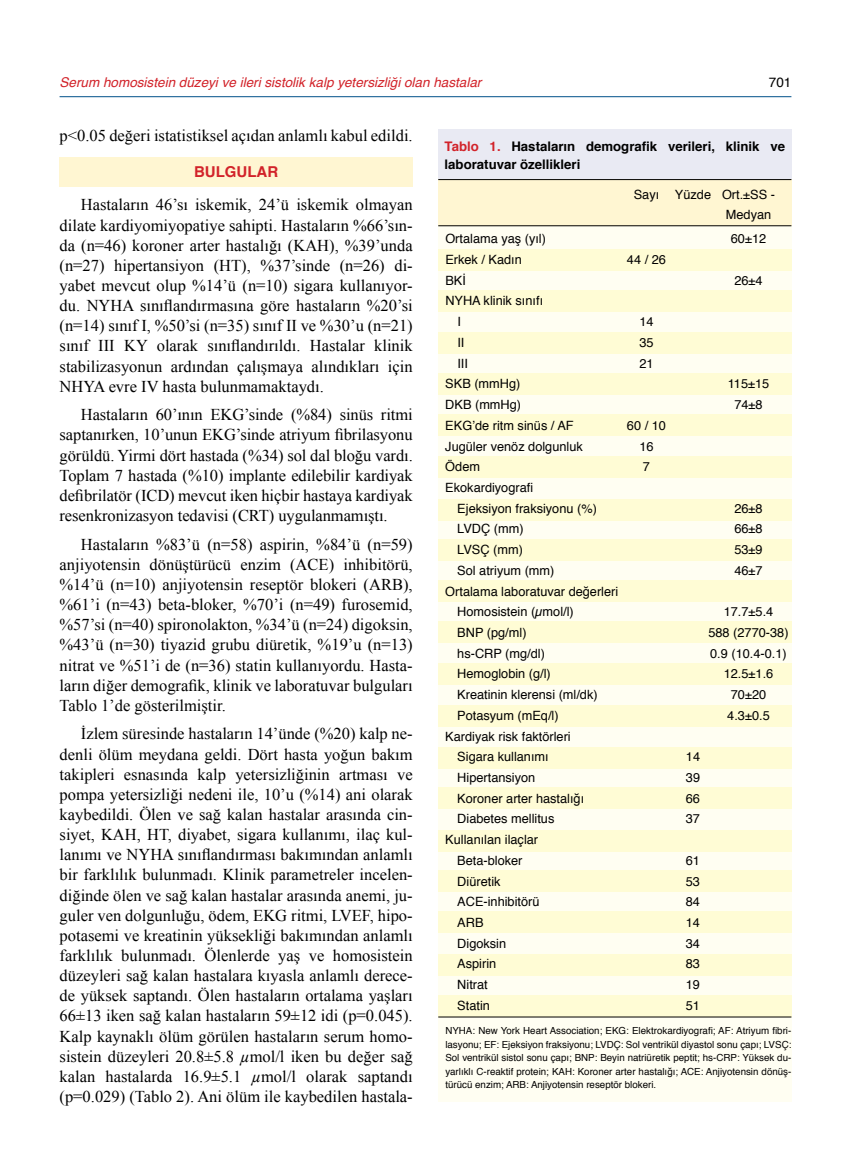
<style>
.page{position:relative;width:851px;height:1170px;background:#fff}
.page>*{position:absolute;margin:0;border:0;box-sizing:border-box;transform-origin:0 0}
.t1{font:16.5px/20.1px "Times New Roman";color:#000;text-align:justify}
.t2{font:700 15px "Helvetica";color:#d2232a}
.t3{font:italic 13.5px "Helvetica";color:#d2232a}
.t4{font:13.5px "Helvetica";color:#000}
.t5{font:700 13.2px/18.8px "Helvetica";color:#000}
.t6{font:12.75px/20.7px "Helvetica";color:#000}
.t7{font:9.75px/13.5px "Helvetica";color:#000;text-align:justify}
.s1{font-style:italic}
.s2{color:#d2232a}
</style>
<div class="page">
<div style="left:60px;top:157px;width:352px;height:30px;background:#fff6d2"></div>
<hr style="left:60px;top:96px;width:731px;height:1px;background:#00508a">
<div style="left:438px;top:206px;width:353px;height:895px;background:#fffef2"></div>
<div style="left:438px;top:179px;width:353px;height:46px;background:#fff6d2"></div>
<div style="left:438px;top:249px;width:353px;height:21px;background:#fffcd5"></div>
<div style="left:438px;top:373px;width:353px;height:21px;background:#fffcd5"></div>
<div style="left:438px;top:332px;width:353px;height:22px;background:#fffcd5"></div>
<div style="left:438px;top:290px;width:353px;height:22px;background:#fffcd5"></div>
<div style="left:438px;top:414px;width:353px;height:22px;background:#fffcd5"></div>
<div style="left:438px;top:456px;width:353px;height:21px;background:#fffcd5"></div>
<div style="left:438px;top:499px;width:353px;height:21px;background:#fffcd5"></div>
<div style="left:438px;top:539px;width:353px;height:21px;background:#fffcd5"></div>
<div style="left:438px;top:580px;width:353px;height:21px;background:#fffcd5"></div>
<div style="left:438px;top:621px;width:353px;height:22px;background:#fffcd5"></div>
<div style="left:438px;top:663px;width:353px;height:21px;background:#fffcd5"></div>
<div style="left:438px;top:705px;width:353px;height:22px;background:#fffcd5"></div>
<div style="left:438px;top:130px;width:353px;height:49px;background:#e9eaf3"></div>
<hr style="left:438px;top:179px;width:353px;height:1px;background:#000">
<hr style="left:438px;top:225px;width:353px;height:1px;background:#000">
<div style="left:438px;top:747px;width:353px;height:21px;background:#fffcd5"></div>
<div style="left:438px;top:787px;width:353px;height:21px;background:#fffcd5"></div>
<div style="left:438px;top:830px;width:353px;height:21px;background:#fffcd5"></div>
<div style="left:438px;top:870px;width:353px;height:21px;background:#fffcd5"></div>
<div style="left:438px;top:911px;width:353px;height:21px;background:#fffcd5"></div>
<div style="left:438px;top:954px;width:353px;height:21px;background:#fffcd5"></div>
<div style="left:438px;top:995px;width:353px;height:21px;background:#fffcd5"></div>
<hr style="left:438px;top:1016px;width:353px;height:1px;background:#000">
<p class="t3" style="left:60px;top:71px;width:423px">Serum homosistein düzeyi ve ileri sistolik kalp yetersizliği olan hastalar</p>
<p class="t4" style="left:768px;top:73px;width:24px">701</p>
<p class="t1" style="left:60px;top:125px;width:354px">p&lt;0.05 değeri istatistiksel açıdan anlamlı kabul edildi.</p>
<p class="t2" style="left:194px;top:162px;width:86px">BULGULAR</p>
<p class="t1" style="left:60px;top:194px;width:354px;text-indent:21px">Hastaların 46’sı iskemik, 24’ü iskemik olmayan dilate kardiyomiyopatiye sahipti. Hastaların %66’sın&shy;da (n=46) koroner arter hastalığı (KAH), %39’unda (n=27) hipertansiyon (HT), %37’sinde (n=26) di&shy;yabet mevcut olup %14’ü (n=10) sigara kullanıyor&shy;du. NYHA sınıflandırmasına göre hastaların %20’si (n=14) sınıf I, %50’si (n=35) sınıf II ve %30’u (n=21) sınıf III KY olarak sınıflandırıldı. Hastalar klinik stabilizasyonun ardından çalışmaya alındıkları için NHYA evre IV hasta bulunmamaktaydı.</p>
<p class="t1" style="left:60px;top:404px;width:354px;text-indent:21px">Hastaların 60’ının EKG’sinde (%84) sinüs ritmi saptanırken, 10’unun EKG’sinde atriyum fibrilasyonu görüldü. Yirmi dört hastada (%34) sol dal bloğu vardı.<br>Toplam 7 hastada (%10) implante edilebilir kardiyak defibrilatör (ICD) mevcut iken hiçbir hastaya kardiyak resenkronizasyon tedavisi (CRT) uygulanmamıştı.</p>
<p class="t1" style="left:60px;top:533px;width:354px;text-indent:21px">Hastaların %83’ü (n=58) aspirin, %84’ü (n=59) anjiyotensin dönüştürücü enzim (ACE) inhibitörü, %14’ü (n=10) anjiyotensin reseptör blokeri (ARB), %61’i (n=43) beta-bloker, %70’i (n=49) furosemid, %57’si (n=40) spironolakton, %34’ü (n=24) digoksin, %43’ü (n=30) tiyazid grubu diüretik, %19’u (n=13) nitrat ve %51’i de (n=36) statin kullanıyordu. Hasta&shy;ların diğer demografik, klinik ve laboratuvar bulguları Tablo 1’de gösterilmiştir.</p>
<p class="t1" style="left:60px;top:723px;width:354px;text-indent:21px">İzlem süresinde hastaların 14’ünde (%20) kalp ne&shy;denli ölüm meydana geldi. Dört hasta yoğun bakım takipleri esnasında kalp yetersizliğinin artması ve pompa yetersizliği nedeni ile, 10’u (%14) ani olarak kaybedildi. Ölen ve sağ kalan hastalar arasında cin&shy;siyet, KAH, HT, diyabet, sigara kullanımı, ilaç kul&shy;lanımı ve NYHA sınıflandırması bakımından anlamlı bir farklılık bulunmadı. Klinik parametreler incelen&shy;diğinde ölen ve sağ kalan hastalar arasında anemi, ju&shy;guler ven dolgunluğu, ödem, EKG ritmi, LVEF, hipo&shy;potasemi ve kreatinin yüksekliği bakımından anlamlı farklılık bulunmadı. Ölenlerde yaş ve homosistein düzeyleri sağ kalan hastalara kıyasla anlamlı derece&shy;de yüksek saptandı. Ölen hastaların ortalama yaşları 66±13 iken sağ kalan hastaların 59±12 idi (p=0.045).<br>Kalp kaynaklı ölüm görülen hastaların serum homo&shy;sistein düzeyleri 20.8±5.8 <span class="s1">µ</span>mol/l iken bu değer sağ kalan hastalarda 16.9±5.1 <span class="s1">µ</span>mol/l olarak saptandı (p=0.029) (Tablo 2). Ani ölüm ile kaybedilen hastala-</p>
<p class="t5" style="left:444px;top:137px;width:342px"><span class="s2">Tablo 1.</span> Hastaların demografik verileri, klinik ve laboratuvar özellikleri</p>
<p class="t6" style="left:725px;top:184px;width:51px;text-indent:-92px">Sayı Yüzde Ort.±SS -<br>Medyan</p>
<p class="t6" style="left:445px;top:229px;width:102px">Ortalama yaş (yıl)</p>
<p class="t6" style="left:730px;top:229px;width:37px">60±12</p>
<p class="t6" style="left:445px;top:250px;width:78px">Erkek / Kadın</p>
<p class="t6" style="left:627px;top:250px;width:40px">44 / 26</p>
<p class="t6" style="left:445px;top:271px;width:22px">BKİ</p>
<p class="t6" style="left:734px;top:271px;width:30px">26±4</p>
<p class="t6" style="left:457px;top:291px;width:87px;text-indent:-12px">NYHA klinik sınıfı<br>I</p>
<p class="t6" style="left:639px;top:312px;width:16px">14</p>
<p class="t6" style="left:457px;top:333px;width:9px">II</p>
<p class="t6" style="left:639px;top:333px;width:16px">35</p>
<p class="t6" style="left:457px;top:353px;width:12px">III</p>
<p class="t6" style="left:639px;top:353px;width:16px">21</p>
<p class="t6" style="left:445px;top:374px;width:77px">SKB (mmHg)</p>
<p class="t6" style="left:727px;top:374px;width:43px">115±15</p>
<p class="t6" style="left:445px;top:395px;width:77px">DKB (mmHg)</p>
<p class="t6" style="left:734px;top:395px;width:30px">74±8</p>
<p class="t6" style="left:445px;top:415px;width:130px">EKG’de ritm sinüs / AF</p>
<p class="t6" style="left:627px;top:415px;width:40px">60 / 10</p>
<p class="t6" style="left:445px;top:436px;width:139px">Jugüler venöz dolgunluk</p>
<p class="t6" style="left:639px;top:436px;width:16px">16</p>
<p class="t6" style="left:445px;top:457px;width:36px">Ödem</p>
<p class="t6" style="left:642px;top:457px;width:9px">7</p>
<p class="t6" style="left:457px;top:478px;width:141px;text-indent:-12px">Ekokardiyografi<br>Ejeksiyon fraksiyonu (%)</p>
<p class="t6" style="left:734px;top:498px;width:30px">26±8</p>
<p class="t6" style="left:457px;top:519px;width:68px">LVDÇ (mm)</p>
<p class="t6" style="left:734px;top:519px;width:30px">66±8</p>
<p class="t6" style="left:457px;top:540px;width:67px">LVSÇ (mm)</p>
<p class="t6" style="left:734px;top:540px;width:30px">53±9</p>
<p class="t6" style="left:457px;top:560px;width:99px">Sol atriyum (mm)</p>
<p class="t6" style="left:734px;top:560px;width:30px">46±7</p>
<p class="t6" style="left:457px;top:581px;width:162px;text-indent:-12px">Ortalama laboratuvar değerleri<br>Homosistein (µmol/l)</p>
<p class="t6" style="left:723px;top:602px;width:51px">17.7±5.4</p>
<p class="t6" style="left:457px;top:623px;width:71px">BNP (pg/ml)</p>
<p class="t6" style="left:708px;top:623px;width:82px">588 (2770-38)</p>
<p class="t6" style="left:457px;top:643px;width:89px">hs-CRP (mg/dl)</p>
<p class="t6" style="left:710px;top:643px;width:78px">0.9 (10.4-0.1)</p>
<p class="t6" style="left:457px;top:664px;width:95px">Hemoglobin (g/l)</p>
<p class="t6" style="left:723px;top:664px;width:51px">12.5±1.6</p>
<p class="t6" style="left:457px;top:685px;width:142px">Kreatinin klerensi (ml/dk)</p>
<p class="t6" style="left:730px;top:685px;width:37px">70±20</p>
<p class="t6" style="left:457px;top:705px;width:103px">Potasyum (mEq/l)</p>
<p class="t6" style="left:727px;top:705px;width:44px">4.3±0.5</p>
<p class="t6" style="left:457px;top:726px;width:115px;text-indent:-12px">Kardiyak risk faktörleri<br>Sigara kullanımı</p>
<p class="t6" style="left:685px;top:747px;width:16px">14</p>
<p class="t6" style="left:457px;top:767px;width:79px">Hipertansiyon</p>
<p class="t6" style="left:685px;top:767px;width:16px">39</p>
<p class="t6" style="left:457px;top:788px;width:128px">Koroner arter hastalığı</p>
<p class="t6" style="left:685px;top:788px;width:16px">66</p>
<p class="t6" style="left:457px;top:809px;width:99px">Diabetes mellitus</p>
<p class="t6" style="left:685px;top:809px;width:16px">37</p>
<p class="t6" style="left:445px;top:830px;width:94px;text-align:center">Kullanılan ilaçlar<br>Beta-bloker</p>
<p class="t6" style="left:685px;top:850px;width:16px">61</p>
<p class="t6" style="left:457px;top:871px;width:45px">Diüretik</p>
<p class="t6" style="left:685px;top:871px;width:16px">53</p>
<p class="t6" style="left:457px;top:892px;width:84px">ACE-inhibitörü</p>
<p class="t6" style="left:685px;top:892px;width:16px">84</p>
<p class="t6" style="left:457px;top:912px;width:28px">ARB</p>
<p class="t6" style="left:685px;top:912px;width:16px">14</p>
<p class="t6" style="left:457px;top:933px;width:50px">Digoksin</p>
<p class="t6" style="left:685px;top:933px;width:16px">34</p>
<p class="t6" style="left:457px;top:954px;width:40px">Aspirin</p>
<p class="t6" style="left:685px;top:954px;width:16px">83</p>
<p class="t6" style="left:457px;top:975px;width:32px">Nitrat</p>
<p class="t6" style="left:685px;top:975px;width:16px">19</p>
<p class="t6" style="left:457px;top:996px;width:34px">Statin</p>
<p class="t6" style="left:685px;top:996px;width:16px">51</p>
<p class="t7" style="left:445px;top:1024px;width:347px">NYHA: New York Heart Association; EKG: Elektrokardiyografi; AF: Atriyum fibri&shy;lasyonu; EF: Ejeksiyon fraksiyonu; LVDÇ: Sol ventrikül diyastol sonu çapı; LVSÇ:<br>Sol ventrikül sistol sonu çapı; BNP: Beyin natriüretik peptit; hs-CRP: Yüksek du&shy;yarlıklı C-reaktif protein; KAH: Koroner arter hastalığı; ACE: Anjiyotensin dönüş&shy;türücü enzim; ARB: Anjiyotensin reseptör blokeri.</p>
</div>
